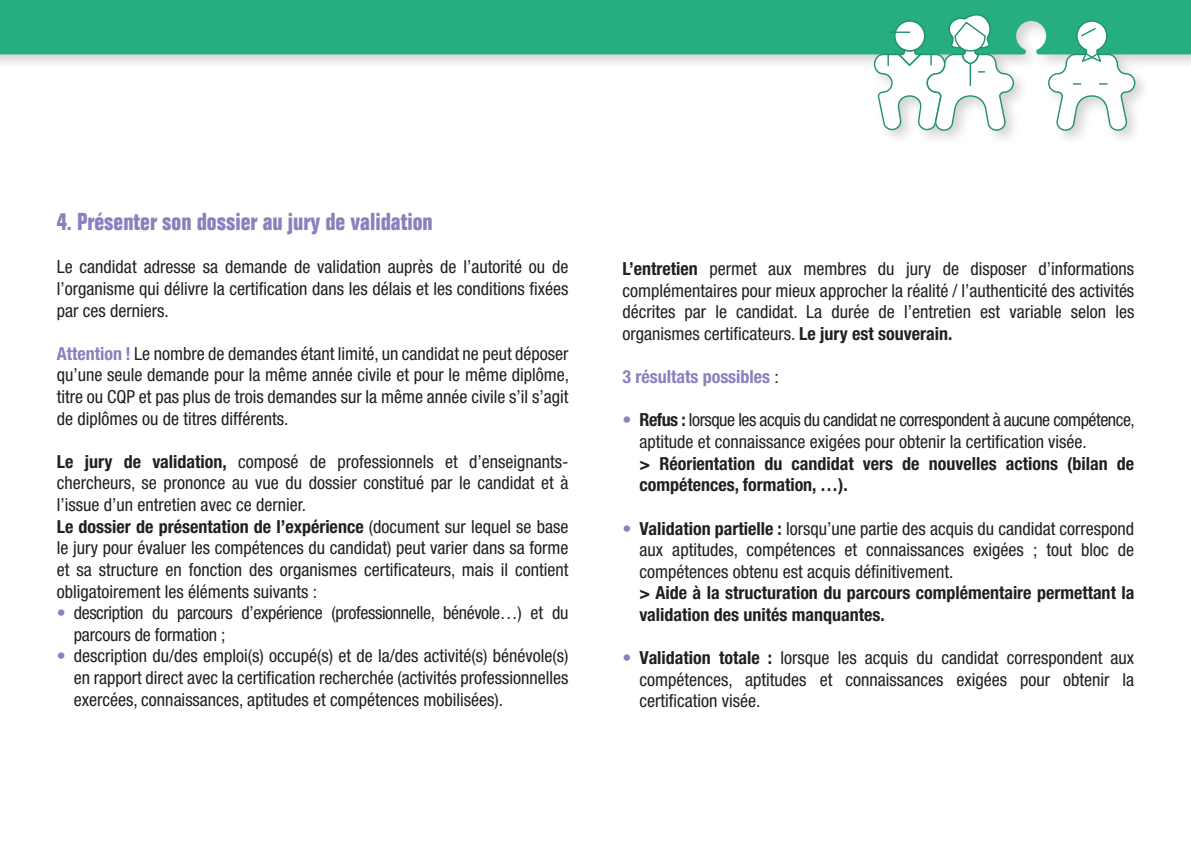
<style>
.page{position:relative;width:1191px;height:851px;background:#fff}
.page>*{position:absolute;margin:0;border:0;box-sizing:border-box;transform-origin:0 0}
.t1{font:700 condensed 24px "Folio";color:#8781bd}
.t2{font:condensed 18px/21.6px "Helvetica Neue";color:#231f20;text-align:justify}
.t3{font:700 condensed 18px/21.6px "Helvetica Neue";color:#231f20}
.t4{font:condensed 18px/21.6px "Helvetica Neue";letter-spacing:-.02em;color:#231f20}
.t5{font:700 condensed 18px "Helvetica Neue";color:#8781bd}
.s1{font-weight:700;color:#8781bd}
.s2{font-weight:700}
.s3{color:#8781bd}
.s4{font-weight:400;color:#231f20}
</style>
<div class="page">
<div style="left:0;top:0;width:1191px;height:147px;background:#231f20;opacity:.2"></div>
<div style="left:0;top:0;width:1191px;height:54px;background:#26ae81"></div>
<svg style="left:1047px;top:20px;width:89px;height:112px"></svg>
<svg style="left:873px;top:10px;width:141px;height:122px"></svg>
<h1 class="t1" style="left:57px;top:208px;width:377px">4. Présenter son dossier au jury de validation</h1>
<p class="t2" style="left:57px;top:256px;width:513px">Le candidat adresse sa demande de validation auprès de l’autorité ou de l’organisme qui délivre la certification dans les délais et les conditions fixées par ces derniers.</p>
<p class="t2" style="left:57px;top:342px;width:514px"><span class="s1">Attention !</span> Le nombre de demandes étant limité, un candidat ne peut déposer qu’une seule demande pour la même année civile et pour le même diplôme, titre ou CQP et pas plus de trois demandes sur la même année civile s’il s’agit de diplômes ou de titres différents.</p>
<p class="t2" style="left:57px;top:450px;width:513px;text-align:left"><span class="s2">Le jury de validation,</span> composé de professionnels et d’enseignants&shy;chercheurs, se prononce au vue du dossier constitué par le candidat et à l’issue d’un entretien avec ce dernier.<br><span class="s2">Le dossier de présentation de l’expérience</span> (document sur lequel se base le jury pour évaluer les compétences du candidat) peut varier dans sa forme et sa structure en fonction des organismes certificateurs, mais il contient obligatoirement les éléments suivants :</p>
<p class="t4" style="left:74px;top:601px;width:496px;text-indent:-17px"><span class="s3">•</span> description du parcours d’expérience (professionnelle, bénévole…) et du parcours de formation ;</p>
<p class="t2" style="left:74px;top:645px;width:496px;text-indent:-17px"><span class="s3">•</span> description du/des emploi(s) occupé(s) et de la/des activité(s) bénévole(s) en rapport direct avec la certification recherchée (activités professionnelles exercées, connaissances, aptitudes et compétences mobilisées).</p>
<p class="t2" style="left:622px;top:258px;width:513px"><span class="s2">L’entretien</span> permet aux membres du jury de disposer d’informations complémentaires pour mieux approcher la réalité / l’authenticité des activités décrites par le candidat. La durée de l’entretien est variable selon les organismes certificateurs. <span class="s2">Le jury est souverain.</span></p>
<p class="t5" style="left:622px;top:366px;width:158px">3 résultats possibles <span class="s4">:</span></p>
<p class="t2" style="left:639px;top:409px;width:497px;text-indent:-17px"><span class="s3">•</span> <span class="s2">Refus :</span> lorsque les acquis du candidat ne correspondent à aucune compétence, aptitude et connaissance exigées pour obtenir la certification visée.</p>
<p class="t3" style="left:639px;top:452px;width:496px">&gt; Réorientation du candidat vers de nouvelles actions (bilan de compétences, formation, …).</p>
<p class="t2" style="left:639px;top:517px;width:496px;text-indent:-17px"><span class="s3">•</span> <span class="s2">Validation partielle :</span> lorsqu’une partie des acquis du candidat correspond aux aptitudes, compétences et connaissances exigées ; tout bloc de compétences obtenu est acquis définitivement.</p>
<p class="t3" style="left:639px;top:582px;width:496px">&gt; Aide à la structuration du parcours complémentaire permettant la validation des unités manquantes.</p>
<p class="t2" style="left:639px;top:646px;width:496px;text-indent:-17px"><span class="s3">•</span> <span class="s2">Validation totale :</span> lorsque les acquis du candidat correspondent aux compétences, aptitudes et connaissances exigées pour obtenir la certification visée.</p>
</div>
